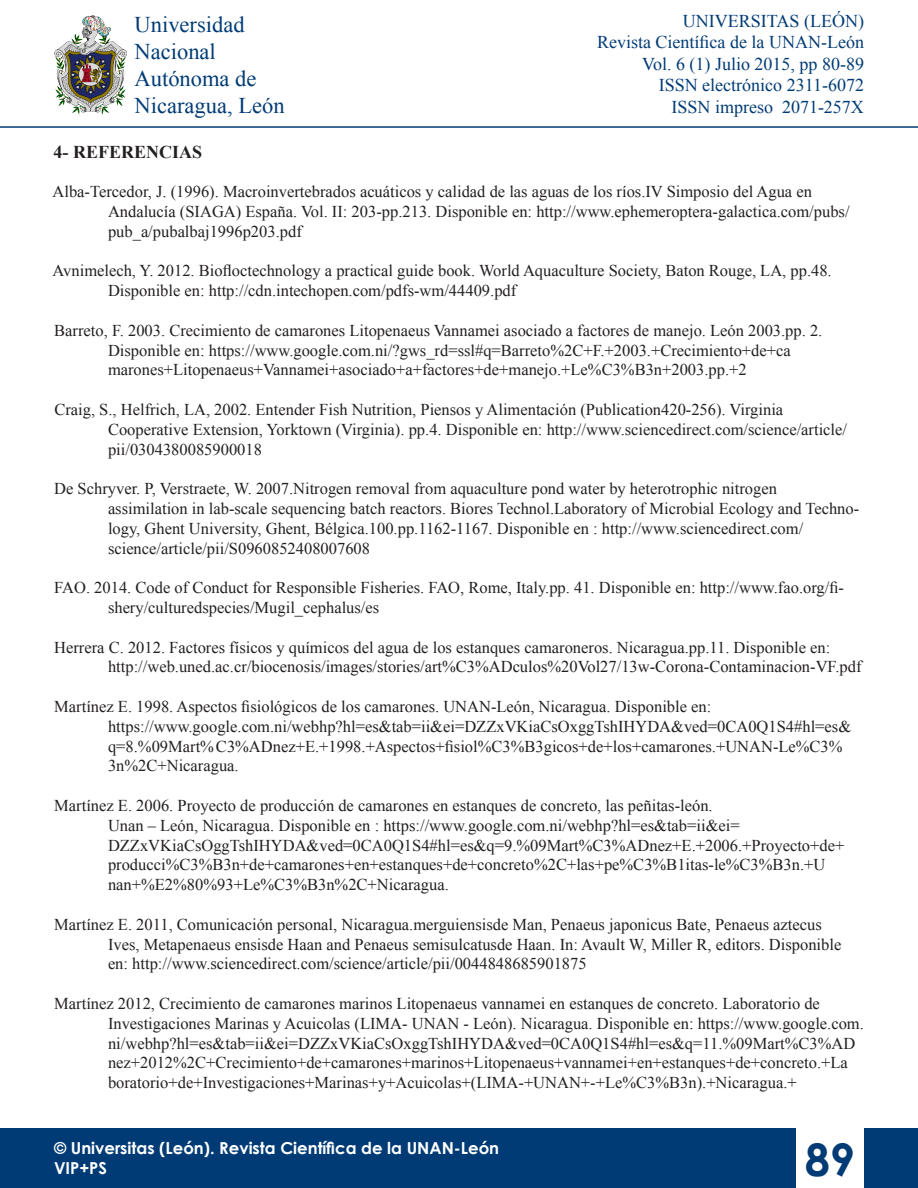
<style>
.page{position:relative;width:918px;height:1188px;background:#fff}
.page>*{position:absolute;margin:0;border:0;box-sizing:border-box;transform-origin:0 0}
.t1{font:700 45px "Century Gothic";color:#003b75}
.t2{font:22.5px/27px "Times New Roman";color:#003b75}
.t3{font:18px/21.6px "Times New Roman";color:#003b75;text-align:right}
.t4{font:700 18px "Times New Roman";color:#231f20}
.t5{font:16.5px/19.8px "Times New Roman";color:#231f20}
.t6{font:700 16.5px/19.8px "Century Gothic";color:#fff}
</style>
<div class="page">
<hr style="left:0;top:126px;width:918px;height:2px;background:#003b75">
<img style="left:54px;top:15px;width:72px;height:100px">
<div style="left:864px;top:1128px;width:54px;height:60px;background:#003b75"></div>
<div style="left:0;top:1128px;width:796px;height:60px;background:#003b75"></div>
<h2 class="t2" style="left:135px;top:11px;width:151px">Universidad<br>Nacional<br>Autónoma de<br>Nicaragua, León</h2>
<p class="t3" style="left:597px;top:9px;width:268px">UNIVERSITAS (LEÓN)<br>Revista Científica de la UNAN-León<br>Vol. 6 (1) Julio 2015, pp 80-89<br>ISSN electrónico 2311-6072<br>ISSN impreso 2071-257X</p>
<p class="t4" style="left:54px;top:139px;width:150px">4- REFERENCIAS</p>
<p class="t5" style="left:108px;top:181px;width:743px;text-indent:-55px">Alba-Tercedor, J. (1996). Macroinvertebrados acuáticos y calidad de las aguas de los ríos.IV Simposio del Agua en<br>Andalucía (SIAGA) España. Vol. II: 203-pp.213. Disponible en: http://www.ephemeroptera-galactica.com/pubs/ pub_a/pubalbaj1996p203.pdf</p>
<p class="t5" style="left:108px;top:260px;width:725px;text-indent:-55px">Avnimelech, Y. 2012. Biofloctechnology a practical guide book. World Aquaculture Society, Baton Rouge, LA, pp.48.<br>Disponible en: http://cdn.intechopen.com/pdfs-wm/44409.pdf</p>
<p class="t5" style="left:108px;top:320px;width:716px;text-indent:-54px">Barreto, F. 2003. Crecimiento de camarones Litopenaeus Vannamei asociado a factores de manejo. León 2003.pp. 2.<br>Disponible en: https://www.google.com.ni/?gws_rd=ssl#q=Barreto%2C+F.+2003.+Crecimiento+de+ca marones+Litopenaeus+Vannamei+asociado+a+factores+de+manejo.+Le%C3%B3n+2003.pp.+2</p>
<p class="t5" style="left:108px;top:399px;width:741px;text-indent:-54px">Craig, S., Helfrich, LA, 2002. Entender Fish Nutrition, Piensos y Alimentación (Publication420-256). Virginia<br>Cooperative Extension, Yorktown (Virginia). pp.4. Disponible en: http://www.sciencedirect.com/science/article/ pii/0304380085900018</p>
<p class="t5" style="left:108px;top:478px;width:753px;text-indent:-54px">De Schryver. P, Verstraete, W. 2007.Nitrogen removal from aquaculture pond water by heterotrophic nitrogen assimilation in lab-scale sequencing batch reactors. Biores Technol.Laboratory of Microbial Ecology and Techno&shy;logy, Ghent University, Ghent, Bélgica.100.pp.1162-1167. Disponible en : http://www.sciencedirect.com/ science/article/pii/S0960852408007608</p>
<p class="t5" style="left:108px;top:577px;width:738px;text-indent:-54px">FAO. 2014. Code of Conduct for Responsible Fisheries. FAO, Rome, Italy.pp. 41. Disponible en: http://www.fao.org/fi&shy;shery/culturedspecies/Mugil_cephalus/es</p>
<p class="t5" style="left:108px;top:637px;width:755px;text-indent:-54px">Herrera C. 2012. Factores físicos y químicos del agua de los estanques camaroneros. Nicaragua.pp.11. Disponible en: http://web.uned.ac.cr/biocenosis/images/stories/art%C3%ADculos%20Vol27/13w-Corona-Contaminacion-VF.pdf</p>
<p class="t5" style="left:108px;top:696px;width:745px;text-indent:-54px">Martínez E. 1998. Aspectos fisiológicos de los camarones. UNAN-León, Nicaragua. Disponible en: https://www.google.com.ni/webhp?hl=es&amp;tab=ii&amp;ei=DZZxVKiaCsOxggTshIHYDA&amp;ved=0CA0Q1S4#hl=es&amp; q=8.%09Mart%C3%ADnez+E.+1998.+Aspectos+fisiol%C3%B3gicos+de+los+camarones.+UNAN-Le%C3% 3n%2C+Nicaragua.</p>
<p class="t5" style="left:108px;top:795px;width:738px;text-indent:-54px">Martínez E. 2006. Proyecto de producción de camarones en estanques de concreto, las peñitas-león.<br>Unan – León, Nicaragua. Disponible en : https://www.google.com.ni/webhp?hl=es&amp;tab=ii&amp;ei= DZZxVKiaCsOggTshIHYDA&amp;ved=0CA0Q1S4#hl=es&amp;q=9.%09Mart%C3%ADnez+E.+2006.+Proyecto+de+ producci%C3%B3n+de+camarones+en+estanques+de+concreto%2C+las+pe%C3%B1itas-le%C3%B3n.+U nan+%E2%80%93+Le%C3%B3n%2C+Nicaragua.</p>
<p class="t5" style="left:108px;top:914px;width:735px;text-indent:-54px">Martínez E. 2011, Comunicación personal, Nicaragua.merguiensisde Man, Penaeus japonicus Bate, Penaeus aztecus<br>Ives, Metapenaeus ensisde Haan and Penaeus semisulcatusde Haan. In: Avault W, Miller R, editors. Disponible en: http://www.sciencedirect.com/science/article/pii/0044848685901875</p>
<p class="t5" style="left:108px;top:993px;width:757px;text-indent:-54px">Martínez 2012, Crecimiento de camarones marinos Litopenaeus vannamei en estanques de concreto. Laboratorio de Investigaciones Marinas y Acuicolas (LIMA- UNAN - León). Nicaragua. Disponible en: https://www.google.com. ni/webhp?hl=es&amp;tab=ii&amp;ei=DZZxVKiaCsOxggTshIHYDA&amp;ved=0CA0Q1S4#hl=es&amp;q=11.%09Mart%C3%AD nez+2012%2C+Crecimiento+de+camarones+marinos+Litopenaeus+vannamei+en+estanques+de+concreto.+La boratorio+de+Investigaciones+Marinas+y+Acuicolas+(LIMA-+UNAN+-+Le%C3%B3n).+Nicaragua.+</p>
<p class="t6" style="left:54px;top:1138px;width:447px">© Universitas (León). Revista Científica de la UNAN-León<br>VIP+PS</p>
<h1 class="t1" style="left:805px;top:1125px;width:52px">89</h1>
</div>
